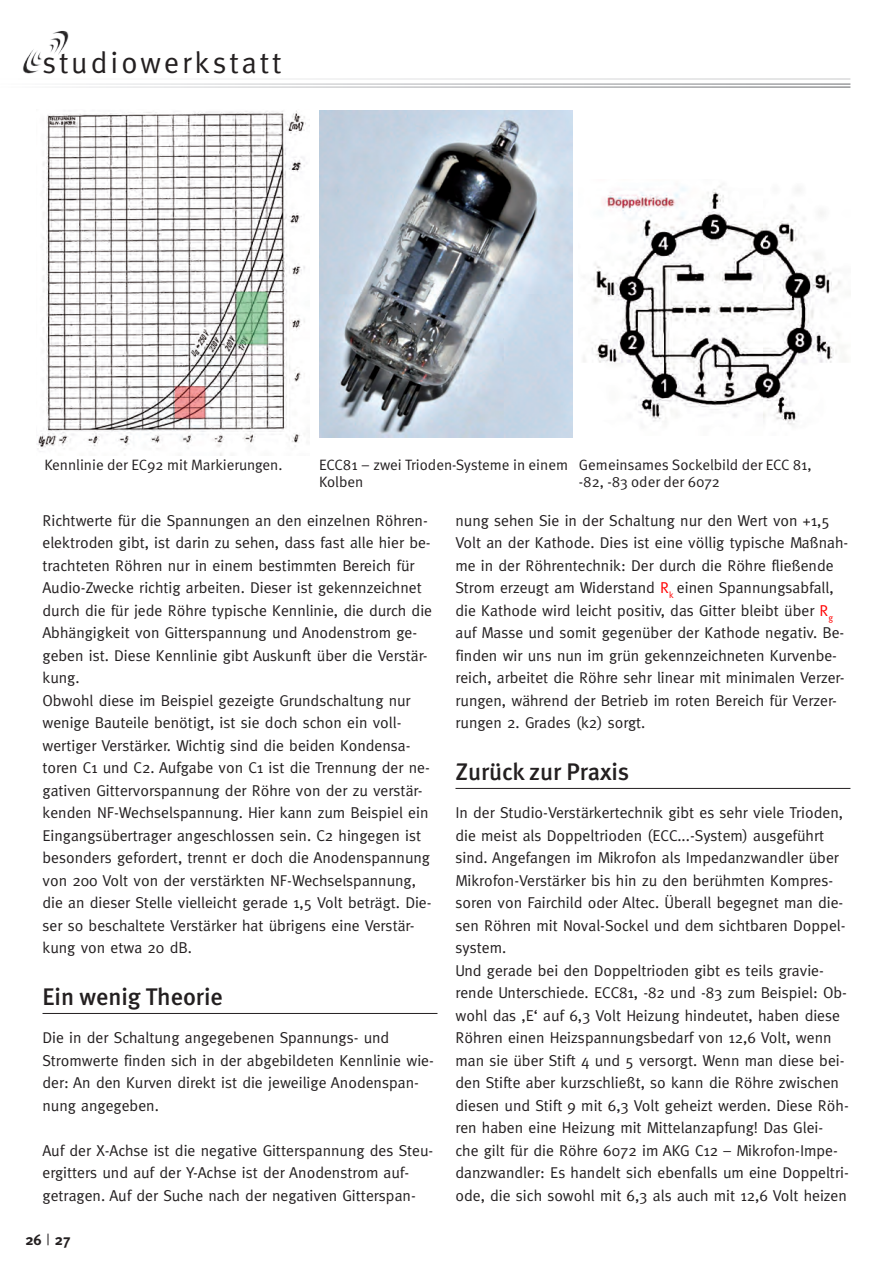
<style>
.page{position:relative;width:893px;height:1263px;background:#fff}
.page>*{position:absolute;margin:0;border:0;box-sizing:border-box;transform-origin:0 0}
.t1{font:30px "Meta Normal";letter-spacing:.1em;color:#231f20}
.t2{font:500 24px "Meta";color:#231f20}
.t3{font:15.75px/22.5px "Meta";color:#231f20}
.t4{font:15px/16.5px "Meta Normal";color:#231f20}
.t5{font:700 15px "Meta";color:#231f20}
.s1{color:#f00}
.s2{font-family:"Meta Caps";font-weight:400}
</style>
<div class="page">
<img style="left:23px;top:30px;width:46px;height:44px">
<img style="left:37px;top:110px;width:270px;height:346px">
<img style="left:319px;top:110px;width:253px;height:328px">
<img style="left:583px;top:186px;width:258px;height:239px">
<hr style="left:43px;top:1013px;width:394px;height:1px;background:#231f20">
<hr style="left:455px;top:788px;width:395px;height:1px;background:#231f20">
<svg style="left:43px;top:50px;width:26px;height:24px"></svg>
<svg style="left:184px;top:79px;width:98px;height:53px"></svg>
<h1 class="t1" style="left:42px;top:45px;width:241px">studiowerkstatt</h1>
<p class="t4" style="left:44px;top:456px;width:240px">Kennlinie der EC92 mit Markierungen.</p>
<p class="t4" style="left:319px;top:456px;width:250px">ECC81 – zwei Trioden-Systeme in einem<br>Kolben</p>
<p class="t4" style="left:579px;top:456px;width:234px">Gemeinsames Sockelbild der ECC 81, -82, -83 oder der 6072</p>
<p class="t3" style="left:43px;top:509px;width:391px">Richtwerte für die Spannungen an den einzelnen Röhren&shy;elektroden gibt, ist darin zu sehen, dass fast alle hier be&shy;trachteten Röhren nur in einem bestimmten Bereich für Audio-Zwecke richtig arbeiten. Dieser ist gekennzeichnet durch die für jede Röhre typische Kennlinie, die durch die Abhängigkeit von Gitterspannung und Anodenstrom ge&shy;geben ist. Diese Kennlinie gibt Auskunft über die Verstär&shy;kung.<br>Obwohl diese im Beispiel gezeigte Grundschaltung nur wenige Bauteile benötigt, ist sie doch schon ein voll&shy;wertiger Verstärker. Wichtig sind die beiden Kondensa&shy;toren C1 und C2. Aufgabe von C1 ist die Trennung der ne&shy;gativen Gittervorspannung der Röhre von der zu verstär&shy;kenden NF-Wechselspannung. Hier kann zum Beispiel ein Eingangsübertrager angeschlossen sein. C2 hingegen ist besonders gefordert, trennt er doch die Anodenspannung von 200 Volt von der verstärkten NF-Wechselspannung, die an dieser Stelle vielleicht gerade 1,5 Volt beträgt. Die&shy;ser so beschaltete Verstärker hat übrigens eine Verstär&shy;kung von etwa 20 dB.</p>
<h2 class="t2" style="left:43px;top:982px;width:182px">Ein wenig Theorie</h2>
<p class="t3" style="left:43px;top:1026px;width:393px">Die in der Schaltung angegebenen Spannungs- und Stromwerte finden sich in der abgebildeten Kennlinie wie&shy;der: An den Kurven direkt ist die jeweilige Anodenspan&shy;nung angegeben.</p>
<p class="t3" style="left:43px;top:1139px;width:392px">Auf der X-Achse ist die negative Gitterspannung des Steu&shy;ergitters und auf der Y-Achse ist der Anodenstrom auf&shy;getragen. Auf der Suche nach der negativen Gitterspan-</p>
<p class="t3" style="left:455px;top:509px;width:394px">nung sehen Sie in der Schaltung nur den Wert von +1,5<br>Volt an der Kathode. Dies ist eine völlig typische Maßnah&shy;me in der Röhrentechnik: Der durch die Röhre fließende Strom erzeugt am Widerstand <span class="s1">R</span><sub>k</sub> einen Spannungsabfall, die Kathode wird leicht positiv, das Gitter bleibt über <span class="s1">R</span><sub>g </sub>auf Masse und somit gegenüber der Kathode negativ. Be&shy;finden wir uns nun im grün gekennzeichneten Kurvenbe&shy;reich, arbeitet die Röhre sehr linear mit minimalen Verzer&shy;rungen, während der Betrieb im roten Bereich für Verzer&shy;rungen 2. Grades (k2) sorgt.</p>
<h2 class="t2" style="left:455px;top:757px;width:175px">Zurück zur Praxis</h2>
<p class="t3" style="left:455px;top:801px;width:395px">In der Studio-Verstärkertechnik gibt es sehr viele Trioden, die meist als Doppeltrioden (ECC...-System) ausgeführt sind. Angefangen im Mikrofon als Impedanzwandler über Mikrofon-Verstärker bis hin zu den berühmten Kompres&shy;soren von Fairchild oder Altec. Überall begegnet man die&shy;sen Röhren mit Noval-Sockel und dem sichtbaren Doppel&shy;system.<br>Und gerade bei den Doppeltrioden gibt es teils gravie&shy;rende Unterschiede. ECC81, -82 und -83 zum Beispiel: Ob&shy;wohl das ‚E‘ auf 6,3 Volt Heizung hindeutet, haben diese Röhren einen Heizspannungsbedarf von 12,6 Volt, wenn man sie über Stift 4 und 5 versorgt. Wenn man diese bei&shy;den Stifte aber kurzschließt, so kann die Röhre zwischen diesen und Stift 9 mit 6,3 Volt geheizt werden. Diese Röh&shy;ren haben eine Heizung mit Mittelanzapfung! Das Glei&shy;che gilt für die Röhre 6072 im AKG C12 – Mikrofon-Impe&shy;danzwandler: Es handelt sich ebenfalls um eine Doppeltri&shy;ode, die sich sowohl mit 6,3 als auch mit 12,6 Volt heizen</p>
<p class="t5" style="left:26px;top:1231px;width:47px">26 <span class="s2">|</span> 27</p>
</div>
